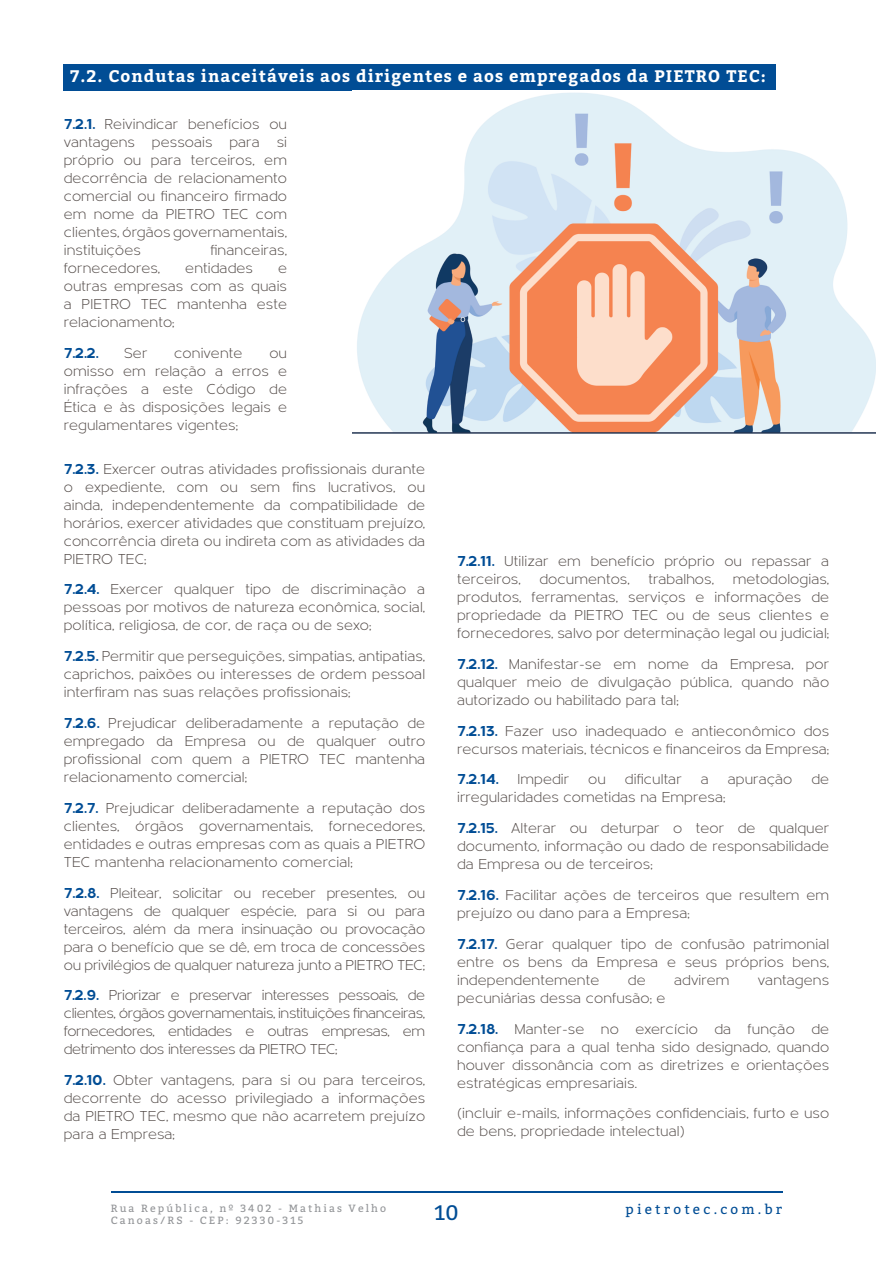
<style>
.page{position:relative;width:893px;height:1263px;background:#fff}
.page>*{position:absolute;margin:0;border:0;box-sizing:border-box;transform-origin:0 0}
.t1{font:21px "Bitter";color:#014d95}
.t2{font:700 16.65px "Bitter";letter-spacing:.06em;color:#fff}
.t3{font:300 15px/18px "Metrisch";letter-spacing:.005em;color:#524a47;text-align:justify}
.t4{font:700 15px "Metrisch";color:#014d95}
.t5{font:13.5px "Bitter";letter-spacing:.24em;color:#014d95}
.t6{font:10.5px "Bitter";letter-spacing:.2em;color:#939598}
.s1{font-weight:700;color:#014d95}
.s2{font-weight:300;color:#524a47}
</style>
<div class="page">
<div style="left:64px;top:64px;width:712px;height:26px;background:#014d95"></div>
<img style="left:353px;top:92px;width:523px;height:341px">
<hr style="left:111px;top:1191px;width:671px;height:2px;background:#014d95">
<p class="t2" style="left:71px;top:64px;width:697px">7.2. Condutas inaceitáveis aos dirigentes e aos empregados da PIETRO TEC:</p>
<p class="t3" style="left:64px;top:116px;width:225px"><span class="s1">7.2.1.</span> Reivindicar benefícios ou vantagens pessoais para si próprio ou para terceiros, em decorrência de relacionamento comercial ou financeiro firmado em nome da PIETRO TEC com clientes, órgãos governamentais, instituições</p>
<p class="t3" style="left:210px;top:242px;width:78px">financeiras,</p>
<p class="t3" style="left:64px;top:260px;width:98px">fornecedores,</p>
<p class="t3" style="left:185px;top:260px;width:69px">entidades</p>
<p class="t3" style="left:64px;top:260px;width:225px;text-indent:214px">e outras empresas com as quais a PIETRO TEC mantenha este relacionamento;</p>
<p class="t4" style="left:64px;top:344px;width:37px">7.2.2.</p>
<p class="t3" style="left:124px;top:344px;width:25px">Ser</p>
<p class="t3" style="left:174px;top:344px;width:70px">conivente</p>
<p class="t3" style="left:64px;top:344px;width:225px;text-indent:206px">ou omisso em relação a erros e infrações a este Código de Ética e às disposições legais e regulamentares vigentes;</p>
<p class="t3" style="left:64px;top:460px;width:363px"><span class="s1">7.2.3.</span> Exercer outras atividades profissionais durante o expediente, com ou sem fins lucrativos, ou ainda, independentemente da compatibilidade de horários, exercer atividades que constituam prejuízo, concorrência direta ou indireta com as atividades da PIETRO TEC;</p>
<p class="t3" style="left:64px;top:581px;width:363px"><span class="s1">7.2.4.</span> Exercer qualquer tipo de discriminação a pessoas por motivos de natureza econômica, social, política, religiosa, de cor, de raça ou de sexo;</p>
<p class="t3" style="left:64px;top:647px;width:363px"><span class="s1">7.2.5.</span> Permitir que perseguições, simpatias, antipatias, caprichos, paixões ou interesses de ordem pessoal interfiram nas suas relações profissionais;</p>
<p class="t3" style="left:64px;top:714px;width:363px"><span class="s1">7.2.6.</span> Prejudicar deliberadamente a reputação de empregado da Empresa ou de qualquer outro profissional com quem a PIETRO TEC mantenha relacionamento comercial;</p>
<p class="t3" style="left:64px;top:799px;width:363px"><span class="s1">7.2.7.</span> Prejudicar deliberadamente a reputação dos clientes, órgãos governamentais, fornecedores, entidades e outras empresas com as quais a PIETRO TEC mantenha relacionamento comercial;</p>
<p class="t3" style="left:64px;top:884px;width:363px"><span class="s1">7.2.8.</span> Pleitear, solicitar ou receber presentes, ou vantagens de qualquer espécie, para si ou para terceiros, além da mera insinuação ou provocação para o benefício que se dê, em troca de concessões ou privilégios de qualquer natureza junto a PIETRO TEC;</p>
<p class="t3" style="left:64px;top:986px;width:363px"><span class="s1">7.2.9.</span> Priorizar e preservar interesses pessoais, de clientes, órgãos governamentais, instituições financeiras, fornecedores, entidades e outras empresas, em detrimento dos interesses da PIETRO TEC;</p>
<p class="t3" style="left:64px;top:1071px;width:363px"><span class="s1">7.2.10.</span> Obter vantagens, para si ou para terceiros, decorrente do acesso privilegiado a informações da PIETRO TEC, mesmo que não acarretem prejuízo para a Empresa;</p>
<p class="t3" style="left:457px;top:552px;width:374px"><span class="s1">7.2.11.</span> Utilizar em benefício próprio ou repassar a terceiros, documentos, trabalhos, metodologias, produtos, ferramentas, serviços e informações de propriedade da PIETRO TEC ou de seus clientes e fornecedores, salvo por determinação legal ou judicial;</p>
<p class="t3" style="left:457px;top:655px;width:374px"><span class="s1">7.2.12.</span> Manifestar-se em nome da Empresa, por qualquer meio de divulgação pública, quando não autorizado ou habilitado para tal;</p>
<p class="t3" style="left:457px;top:722px;width:374px"><span class="s1">7.2.13.</span> Fazer uso inadequado e antieconômico dos recursos materiais, técnicos e financeiros da Empresa;</p>
<p class="t4" style="left:457px;top:771px;width:114px">7.2.14. <span class="s2">Impedir</span></p>
<p class="t3" style="left:588px;top:771px;width:19px">ou</p>
<p class="t3" style="left:625px;top:771px;width:58px">dificultar</p>
<p class="t3" style="left:701px;top:771px;width:9px">a</p>
<p class="t3" style="left:728px;top:771px;width:66px">apuração</p>
<p class="t3" style="left:811px;top:771px;width:19px">de</p>
<p class="t3" style="left:457px;top:782px;width:374px;line-height:30.8px">irregularidades cometidas na Empresa;<br><span class="s1">7.2.15.</span> Alterar ou deturpar o teor de qualquer</p>
<p class="t3" style="left:457px;top:837px;width:374px">documento, informação ou dado de responsabilidade da Empresa ou de terceiros;</p>
<p class="t3" style="left:457px;top:886px;width:374px"><span class="s1">7.2.16.</span> Facilitar ações de terceiros que resultem em prejuízo ou dano para a Empresa;</p>
<p class="t3" style="left:457px;top:935px;width:374px"><span class="s1">7.2.17.</span> Gerar qualquer tipo de confusão patrimonial entre os bens da Empresa e seus próprios bens, independentemente</p>
<p class="t3" style="left:628px;top:971px;width:19px">de</p>
<p class="t3" style="left:674px;top:971px;width:57px">advirem</p>
<p class="t3" style="left:758px;top:971px;width:73px">vantagens</p>
<p class="t3" style="left:457px;top:983px;width:374px;line-height:30.8px">pecuniárias dessa confusão; e<br><span class="s1">7.2.18.</span> Manter-se no exercício da função de</p>
<p class="t3" style="left:457px;top:1038px;width:374px">confiança para a qual tenha sido designado, quando houver dissonância com as diretrizes e orientações estratégicas empresariais.</p>
<p class="t3" style="left:457px;top:1104px;width:374px">(incluir e-mails, informações confidenciais, furto e uso de bens, propriedade intelectual)</p>
<p class="t6" style="left:111px;top:1200px;width:277px">Rua República, nº 3402 - Mathias Velho</p>
<h1 class="t1" style="left:434px;top:1197px;width:26px">10</h1>
<p class="t5" style="left:625px;top:1199px;width:158px">pietrotec.com.br</p>
<p class="t6" style="left:111px;top:1213px;width:194px">Canoas/RS - CEP: 92330-315</p>
</div>
